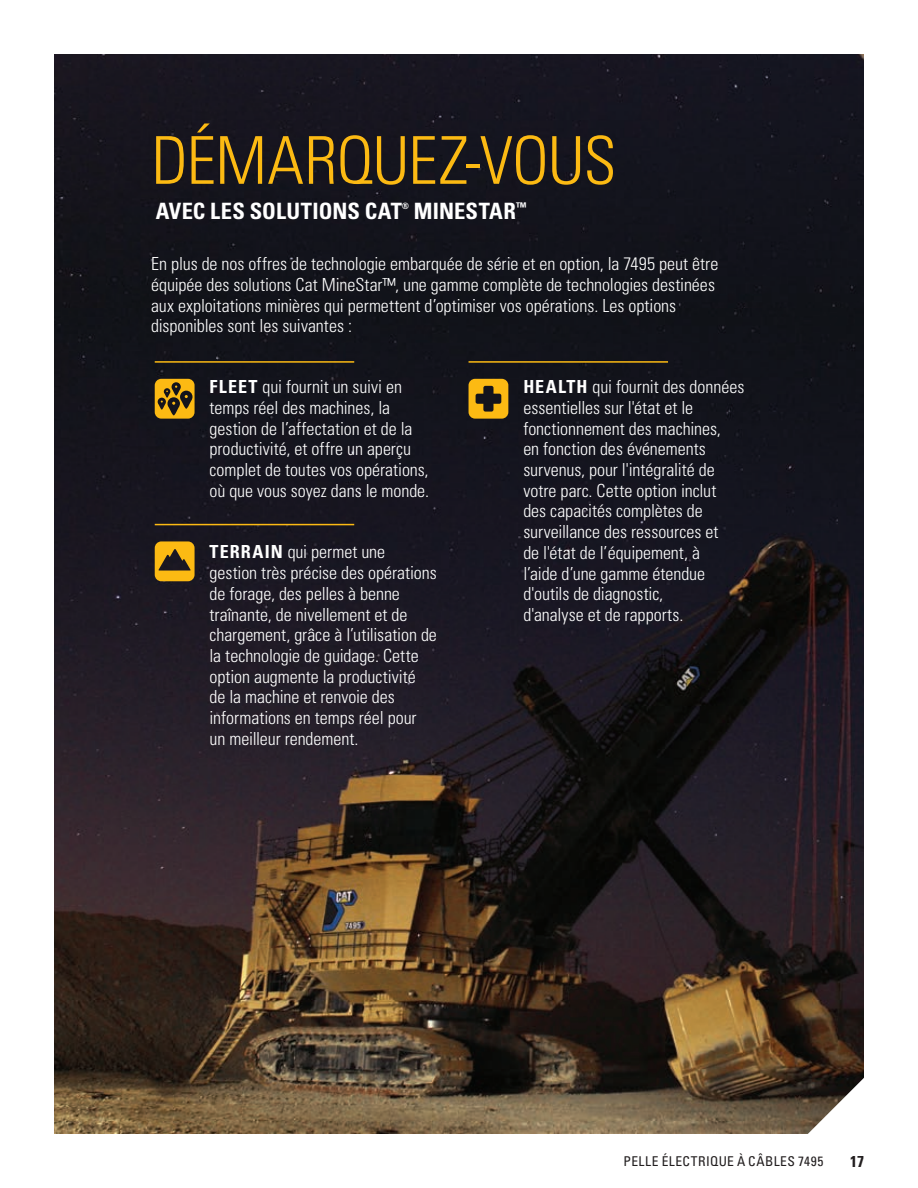
<style>
.page{position:relative;width:918px;height:1188px;background:#fff}
.page>*{position:absolute;margin:0;border:0;box-sizing:border-box;transform-origin:0 0}
.bold_subhead{font:300 condensed 66px "Univers LT Std";letter-spacing:-.01em;color:#fcba13}
.Copy{font:700 condensed 22.5px "Univers LT Std";letter-spacing:.005em;color:#fff}
.copy_w_bullets{font:300 condensed 18px/20.7px "Univers LT Std";color:#fff}
.Copy-2{font:300 condensed 18px/20.7px "Univers LT Std";color:#fff}
.t1{font:700 condensed 15.75px "Univers LT Std";color:#231f20}
.t2{font:condensed 13.5px "Univers LT Std";letter-spacing:.035em;color:#231f20}
.Copy-3{font:700 condensed 8.7px "Univers LT Std";color:#fff}
.s1{font-weight:700}
</style>
<div class="page">
<img style="left:54px;top:54px;width:810px;height:1080px">
<svg style="left:155px;top:379px;width:40px;height:40px;background:#ae8215"></svg>
<svg style="left:469px;top:379px;width:39px;height:40px;background:#b88915"></svg>
<svg style="left:808px;top:1078px;width:56px;height:56px"></svg>
<hr style="left:155px;top:361px;width:199px;height:2px;background:#fcba13">
<hr style="left:155px;top:524px;width:199px;height:1px;background:#fcba13">
<hr style="left:469px;top:361px;width:199px;height:2px;background:#fcba13">
<svg style="left:155px;top:541px;width:40px;height:40px;background:#bc8c17"></svg>
<p class="bold_subhead" style="left:151px;top:121px;width:467px">DÉMARQUEZ-VOUS</p>
<p class="Copy" style="left:156px;top:197px;width:248px">AVEC LES SOLUTIONS CAT</p>
<p class="Copy-3" style="left:402px;top:201px;width:9px">®</p>
<p class="Copy" style="left:414px;top:197px;width:114px">MINESTAR<sup>™</sup></p>
<p class="Copy-2" style="left:151px;top:254px;width:569px">En plus de nos offres de technologie embarquée de série et en option, la 7495 peut être équipée des solutions Cat MineStar™, une gamme complète de technologies destinées aux exploitations minières qui permettent d’optimiser vos opérations. Les options disponibles sont les suivantes :</p>
<p class="copy_w_bullets" style="left:210px;top:377px;width:221px"><span class="s1">FLEET</span> qui fournit un suivi en temps réel des machines, la gestion de l’affectation et de la productivité, et offre un aperçu complet de toutes vos opérations, où que vous soyez dans le monde.</p>
<p class="copy_w_bullets" style="left:210px;top:542px;width:229px"><span class="s1">TERRAIN</span> qui permet une gestion très précise des opérations de forage, des pelles à benne traînante, de nivellement et de chargement, grâce à l’utilisation de la technologie de guidage. Cette option augmente la productivité<br>de la machine et renvoie des informations en temps réel pour<br>un meilleur rendement.</p>
<p class="copy_w_bullets" style="left:523px;top:377px;width:223px"><span class="s1">HEALTH</span> qui fournit des données essentielles sur l'état et le fonctionnement des machines,<br>en fonction des événements survenus, pour l'intégralité de votre parc. Cette option inclut<br>des capacités complètes de surveillance des ressources et<br>de l'état de l’équipement, à<br>l’aide d’une gamme étendue d'outils de diagnostic,<br>d'analyse et de rapports.</p>
<p class="t2" style="left:624px;top:1153px;width:201px">PELLE ÉLECTRIQUE À CÂBLES 7495</p>
<p class="t1" style="left:850px;top:1151px;width:15px">17</p>
</div>
